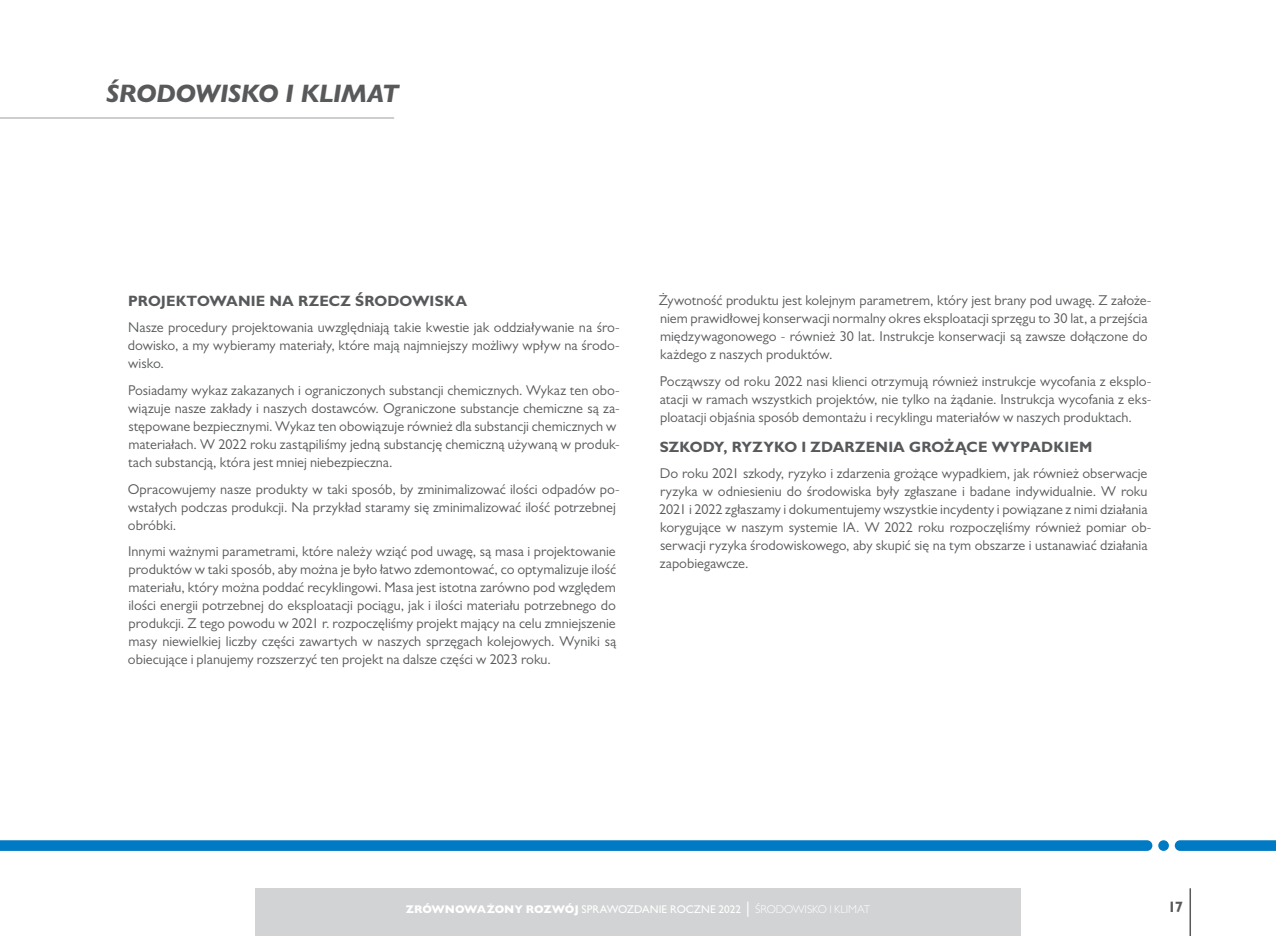
<style>
.page{position:relative;width:1276px;height:936px;background:#fff}
.page>*{position:absolute;margin:0;border:0;box-sizing:border-box;transform-origin:0 0}
.t1{font:italic 800 25.5px "Gill Sans MT Pro";letter-spacing:-.025em;color:#58595b}
.t2{font:700 15px "Gill Sans MT Pro";letter-spacing:.005em;color:#58595b}
.t3{font:14.25px/18px "Gill Sans MT Pro";color:#58595b}
.t4{font:500 11.25px "Gill Sans MT Pro";color:#fff}
.s1{font-weight:800}
.s2{font-weight:400;font-size:16.5px}
.s3{font-weight:300;font-size:11.4px}
</style>
<div class="page">
<div style="left:255px;top:888px;width:765px;height:47px;background:#d1d3d4"></div>
<hr style="left:1189px;top:888px;width:2px;height:47px;background:#58595b">
<div style="left:1158px;top:840px;width:11px;height:10px;background:#007ac2;border-radius:50%"></div>
<svg style="left:1174px;top:840px;width:102px;height:10px"></svg>
<svg style="left:0;top:840px;width:1152px;height:10px;background:#067dc3"></svg>
<hr style="left:0;top:117px;width:394px;height:2px;background:#bcbec0">
<h1 class="t1" style="left:106px;top:79px;width:294px">ŚRODOWISKO I KLIMAT</h1>
<p class="t2" style="left:128px;top:291px;width:340px">PROJEKTOWANIE NA RZECZ ŚRODOWISKA</p>
<p class="t3" style="left:128px;top:318px;width:493px;text-align:justify">Nasze procedury projektowania uwzględniają takie kwestie jak oddziaływanie na śro&shy;dowisko, a my wybieramy materiały, które mają najmniejszy możliwy wpływ na środo&shy;wisko.</p>
<p class="t3" style="left:128px;top:381px;width:493px">Posiadamy wykaz zakazanych i ograniczonych substancji chemicznych. Wykaz ten obo&shy;wiązuje nasze zakłady i naszych dostawców. Ograniczone substancje chemiczne są za&shy;stępowane bezpiecznymi. Wykaz ten obowiązuje również dla substancji chemicznych w materiałach. W 2022 roku zastąpiliśmy jedną substancję chemiczną używaną w produk&shy;tach substancją, która jest mniej niebezpieczna.</p>
<p class="t3" style="left:128px;top:479px;width:494px">Opracowujemy nasze produkty w taki sposób, by zminimalizować ilości odpadów po&shy;wstałych podczas produkcji. Na przykład staramy się zminimalizować ilość potrzebnej obróbki.</p>
<p class="t3" style="left:128px;top:542px;width:490px;text-align:justify">Innymi ważnymi parametrami, które należy wziąć pod uwagę, są masa i projektowanie produktów w taki sposób, aby można je było łatwo zdemontować, co optymalizuje ilość materiału, który można poddać recyklingowi. Masa jest istotna zarówno pod względem ilości energii potrzebnej do eksploatacji pociągu, jak i ilości materiału potrzebnego do produkcji. Z tego powodu w 2021 r. rozpoczęliśmy projekt mający na celu zmniejszenie masy niewielkiej liczby części zawartych w naszych sprzęgach kolejowych. Wyniki są obiecujące i planujemy rozszerzyć ten projekt na dalsze części w 2023 roku.</p>
<p class="t3" style="left:659px;top:291px;width:494px">Żywotność produktu jest kolejnym parametrem, który jest brany pod uwagę. Z założe&shy;niem prawidłowej konserwacji normalny okres eksploatacji sprzęgu to 30 lat, a przejścia międzywagonowego - również 30 lat. Instrukcje konserwacji są zawsze dołączone do każdego z naszych produktów.</p>
<p class="t3" style="left:660px;top:372px;width:493px;text-align:justify">Począwszy od roku 2022 nasi klienci otrzymują również instrukcje wycofania z eksplo&shy;atacji w ramach wszystkich projektów, nie tylko na żądanie. Instrukcja wycofania z eks&shy;ploatacji objaśnia sposób demontażu i recyklingu materiałów w naszych produktach.</p>
<p class="t2" style="left:660px;top:437px;width:434px">SZKODY, RYZYKO I ZDARZENIA GROŻĄCE WYPADKIEM</p>
<p class="t3" style="left:659px;top:464px;width:494px">Do roku 2021 szkody, ryzyko i zdarzenia grożące wypadkiem, jak również obserwacje ryzyka w odniesieniu do środowiska były zgłaszane i badane indywidualnie. W roku 2021 i 2022 zgłaszamy i dokumentujemy wszystkie incydenty i powiązane z nimi działania korygujące w naszym systemie IA. W 2022 roku rozpoczęliśmy również pomiar ob&shy;serwacji ryzyka środowiskowego, aby skupić się na tym obszarze i ustanawiać działania zapobiegawcze.</p>
<p class="t4" style="left:406px;top:902px;width:466px"><span class="s1">ZRÓWNOWAŻONY ROZWÓJ</span> SPRAWOZDANIE ROCZNE 2022 <span class="s2">|</span> <span class="s3">ŚRODOWISKO I KLIMAT</span></p>
<p class="t2" style="left:1168px;top:897px;width:17px">17</p>
</div>
